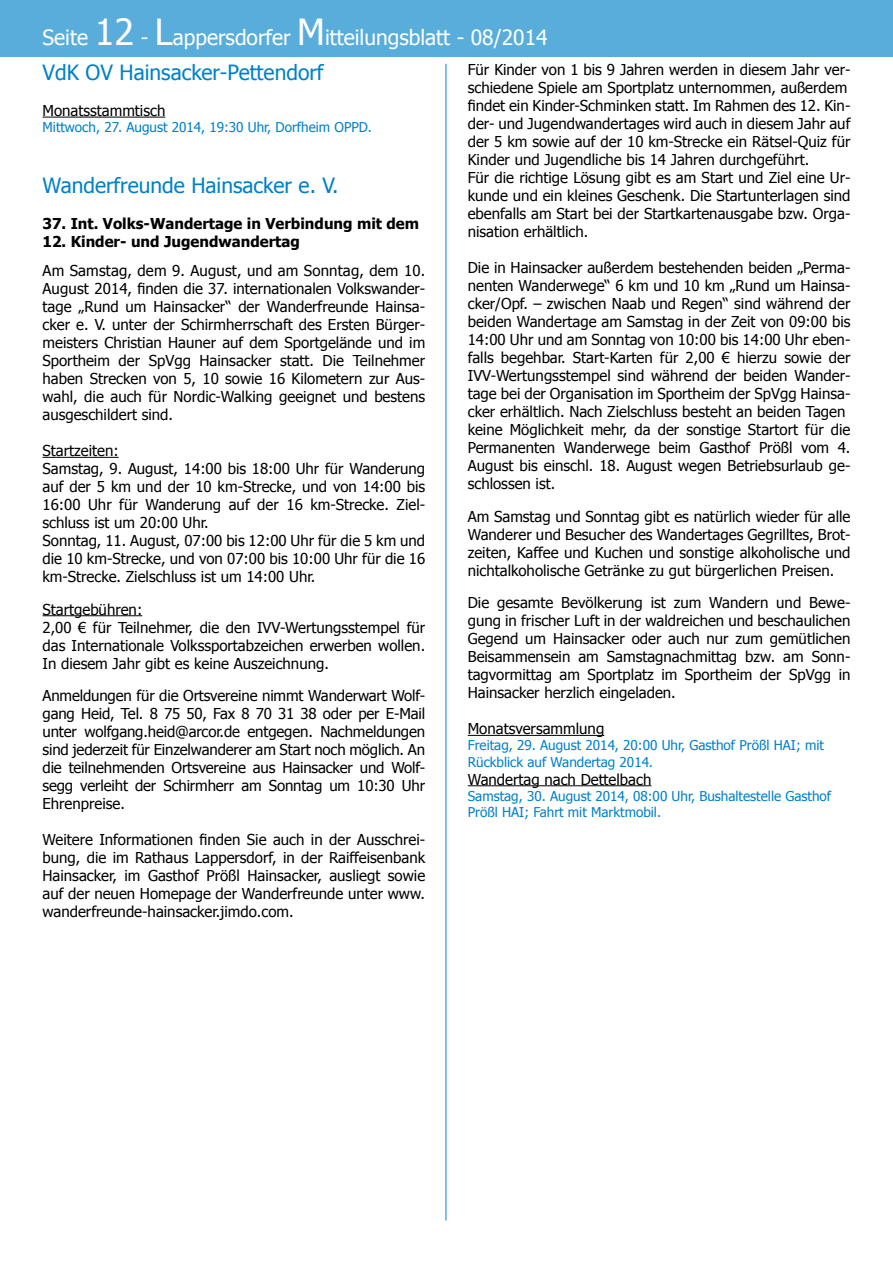
<style>
.page{position:relative;width:893px;height:1263px;background:#fff}
.page>*{position:absolute;margin:0;border:0;box-sizing:border-box;transform-origin:0 0}
.t1{font:21px/34.5px "Tahoma";color:#fff}
.t2{font:21px "Tahoma";color:#0081c7}
.t3{font:15px/18px "Tahoma";color:#000;text-align:justify}
.t4{font:700 15px "Tahoma";color:#000}
.t5{font:13.5px/16.2px "Tahoma";color:#0081c7}
.s1{font-size:36px}
.s2{color:#0081c7}
</style>
<div class="page">
<div style="left:0;top:0;width:893px;height:57px;background:#59adda"></div>
<hr style="left:446px;top:64px;width:1px;height:1156px;background:#0081c7">
<hr style="left:43px;top:117px;width:122px;height:1px;background:#000">
<hr style="left:43px;top:457px;width:76px;height:1px;background:#000">
<hr style="left:43px;top:615px;width:99px;height:1px;background:#000">
<hr style="left:468px;top:735px;width:136px;height:1px;background:#000">
<hr style="left:468px;top:785px;width:183px;height:1px;background:#000">
<h1 class="t1" style="left:43px;top:20px;width:507px">Seite <span class="s1">12</span> - <span class="s1">L</span>appersdorfer <span class="s1">M</span>itteilungsblatt - 08/2014<br><span class="s2">VdK OV Hainsacker-Pettendorf</span></h1>
<p class="t3" style="left:43px;top:101px;width:124px">Monatsstammtisch</p>
<p class="t5" style="left:43px;top:118px;width:331px">Mittwoch, 27. August 2014, 19:30 Uhr, Dorfheim OPPD.</p>
<p class="t3" style="left:468px;top:60px;width:384px;text-align:left">Für Kinder von 1 bis 9 Jahren werden in diesem Jahr ver&shy;schiedene Spiele am Sportplatz unternommen, außerdem findet ein Kinder-Schminken statt. Im Rahmen des 12. Kin&shy;der- und Jugendwandertages wird auch in diesem Jahr auf der 5 km sowie auf der 10 km-Strecke ein Rätsel-Quiz für Kinder und Jugendliche bis 14 Jahren durchgeführt.<br>Für die richtige Lösung gibt es am Start und Ziel eine Ur&shy;kunde und ein kleines Geschenk. Die Startunterlagen sind ebenfalls am Start bei der Startkartenausgabe bzw. Orga&shy;nisation erhältlich.</p>
<p class="t3" style="left:468px;top:258px;width:384px;text-align:left">Die in Hainsacker außerdem bestehenden beiden „Perma&shy;nenten Wanderwege“ 6 km und 10 km „Rund um Hainsa&shy;cker/Opf. – zwischen Naab und Regen“ sind während der beiden Wandertage am Samstag in der Zeit von 09:00 bis 14:00 Uhr und am Sonntag von 10:00 bis 14:00 Uhr eben&shy;falls begehbar. Start-Karten für 2,00 € hierzu sowie der IVV-Wertungsstempel sind während der beiden Wander&shy;tage bei der Organisation im Sportheim der SpVgg Hainsa&shy;cker erhältlich. Nach Zielschluss besteht an beiden Tagen keine Möglichkeit mehr, da der sonstige Startort für die Permanenten Wanderwege beim Gasthof Prößl vom 4.<br>August bis einschl. 18. August wegen Betriebsurlaub ge&shy;schlossen ist.</p>
<p class="t3" style="left:468px;top:507px;width:384px">Am Samstag und Sonntag gibt es natürlich wieder für alle Wanderer und Besucher des Wandertages Gegrilltes, Brot&shy;zeiten, Kaffee und Kuchen und sonstige alkoholische und nichtalkoholische Getränke zu gut bürgerlichen Preisen.</p>
<p class="t3" style="left:468px;top:593px;width:384px">Die gesamte Bevölkerung ist zum Wandern und Bewe&shy;gung in frischer Luft in der waldreichen und beschaulichen Gegend um Hainsacker oder auch nur zum gemütlichen Beisammensein am Samstagnachmittag bzw. am Sonn&shy;tagvormittag am Sportplatz im Sportheim der SpVgg in Hainsacker herzlich eingeladen.</p>
<p class="t3" style="left:468px;top:719px;width:138px">Monatsversammlung</p>
<p class="t5" style="left:468px;top:737px;width:358px">Freitag, 29. August 2014, 20:00 Uhr, Gasthof Prößl HAI; mit<br>Rückblick auf Wandertag 2014.</p>
<p class="t3" style="left:468px;top:769px;width:185px">Wandertag nach Dettelbach</p>
<p class="t5" style="left:468px;top:787px;width:365px">Samstag, 30. August 2014, 08:00 Uhr, Bushaltestelle Gasthof<br>Prößl HAI; Fahrt mit Marktmobil.</p>
<h1 class="t2" style="left:43px;top:172px;width:298px">Wanderfreunde Hainsacker e. V.</h1>
<p class="t4" style="left:43px;top:213px;width:378px">37. Int. Volks-Wandertage in Verbindung mit dem</p>
<p class="t4" style="left:43px;top:231px;width:259px">12. Kinder- und Jugendwandertag</p>
<p class="t3" style="left:43px;top:261px;width:384px">Am Samstag, dem 9. August, und am Sonntag, dem 10.<br>August 2014, finden die 37. internationalen Volkswander&shy;tage „Rund um Hainsacker“ der Wanderfreunde Hainsa&shy;cker e. V. unter der Schirmherrschaft des Ersten Bürger&shy;meisters Christian Hauner auf dem Sportgelände und im Sportheim der SpVgg Hainsacker statt. Die Teilnehmer haben Strecken von 5, 10 sowie 16 Kilometern zur Aus&shy;wahl, die auch für Nordic-Walking geeignet und bestens ausgeschildert sind.</p>
<p class="t3" style="left:43px;top:441px;width:384px;text-align:left">Startzeiten:<br>Samstag, 9. August, 14:00 bis 18:00 Uhr für Wanderung auf der 5 km und der 10 km-Strecke, und von 14:00 bis 16:00 Uhr für Wanderung auf der 16 km-Strecke. Ziel&shy;schluss ist um 20:00 Uhr.<br>Sonntag, 11. August, 07:00 bis 12:00 Uhr für die 5 km und die 10 km-Strecke, und von 07:00 bis 10:00 Uhr für die 16 km-Strecke. Zielschluss ist um 14:00 Uhr.</p>
<p class="t3" style="left:43px;top:599px;width:384px;text-align:left">Startgebühren:<br>2,00 € für Teilnehmer, die den IVV-Wertungsstempel für das Internationale Volkssportabzeichen erwerben wollen.<br>In diesem Jahr gibt es keine Auszeichnung.</p>
<p class="t3" style="left:43px;top:686px;width:384px">Anmeldungen für die Ortsvereine nimmt Wanderwart Wolf&shy;gang Heid, Tel. 8 75 50, Fax 8 70 31 38 oder per E-Mail unter wolfgang.heid@arcor.de entgegen. Nachmeldungen sind jederzeit für Einzelwanderer am Start noch möglich. An die teilnehmenden Ortsvereine aus Hainsacker und Wolf&shy;segg verleiht der Schirmherr am Sonntag um 10:30 Uhr Ehrenpreise.</p>
<p class="t3" style="left:43px;top:830px;width:384px">Weitere Informationen finden Sie auch in der Ausschrei&shy;bung, die im Rathaus Lappersdorf, in der Raiffeisenbank Hainsacker, im Gasthof Prößl Hainsacker, ausliegt sowie auf der neuen Homepage der Wanderfreunde unter www. wanderfreunde-hainsacker.jimdo.com.</p>
</div>
